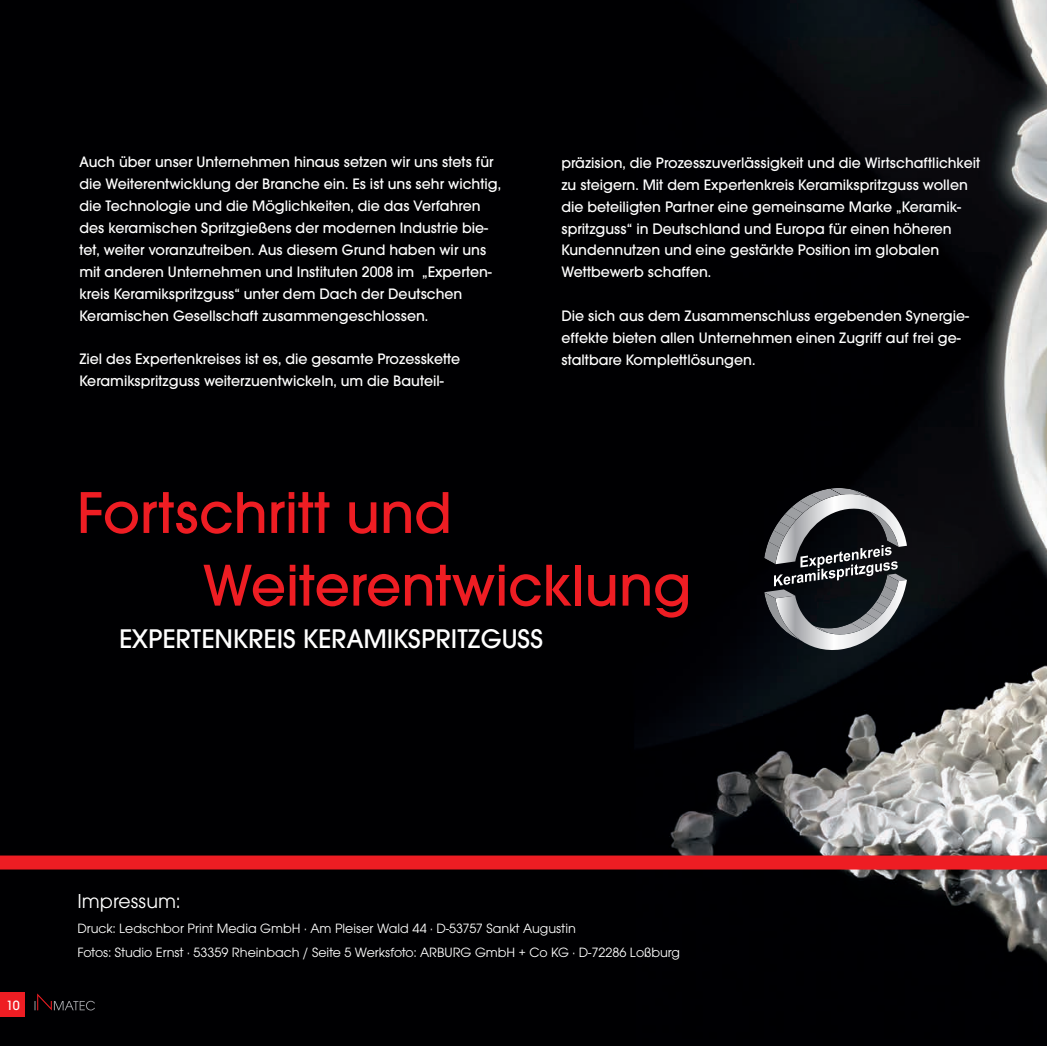
<style>
.page{position:relative;width:1047px;height:1046px;background:#fff}
.page>*{position:absolute;margin:0;border:0;box-sizing:border-box;transform-origin:0 0}
.t1{font:500 61.25px/72.6px "Avant Garde Gothic Itc T";color:#ee1d23}
.t2{font:500 28px "Avant Garde Gothic Itc T";color:#fff}
.t3{font:21px "Avant Garde Gothic Itc T";color:#fff}
.t4{font:500 15.75px/21.9px "Avant Garde Gothic Itc T";color:#fff}
.t5{font:14px/24.5px "Avant Garde Gothic Itc T";color:#fff}
.t6{font:500 14px "Avant Garde Gothic Itc T";color:#fff}
</style>
<div class="page">
<img style="left:0;top:0;width:1047px;height:1046px">
<div style="left:0;top:855px;width:1047px;height:14px;background:#ee1d23"></div>
<img style="left:775px;top:643px;width:132px;height:9px">
<svg style="left:764px;top:488px;width:143px;height:155px;background:#515357"></svg>
<div style="left:0;top:992px;width:25px;height:25px;background:#ee1d23"></div>
<svg style="left:35px;top:993px;width:60px;height:17px"></svg>
<svg style="left:1041px;top:1041px;width:6px;height:5px"></svg>
<p class="t4" style="left:79px;top:151px;width:423px">Auch über unser Unternehmen hinaus setzen wir uns stets für die Weiterentwicklung der Branche ein. Es ist uns sehr wichtig, die Technologie und die Möglichkeiten, die das Verfahren des keramischen Spritzgießens der modernen Industrie bie&shy;tet, weiter voranzutreiben. Aus diesem Grund haben wir uns mit anderen Unternehmen und Instituten 2008 im „Experten&shy;kreis Keramikspritzguss“ unter dem Dach der Deutschen Keramischen Gesellschaft zusammengeschlossen.</p>
<p class="t4" style="left:79px;top:348px;width:382px">Ziel des Expertenkreises ist es, die gesamte Prozesskette<br>Keramikspritzguss weiterzuentwickeln, um die Bauteil-</p>
<p class="t4" style="left:561px;top:152px;width:420px">präzision, die Prozesszuverlässigkeit und die Wirtschaftlichkeit zu steigern. Mit dem Expertenkreis Keramikspritzguss wollen die beteiligten Partner eine gemeinsame Marke „Keramik&shy;spritzguss“ in Deutschland und Europa für einen höheren Kundennutzen und eine gestärkte Position im globalen Wettbewerb schaffen.</p>
<p class="t4" style="left:561px;top:305px;width:409px">Die sich aus dem Zusammenschluss ergebenden Synergie&shy;effekte bieten allen Unternehmen einen Zugriff auf frei ge&shy;staltbare Komplettlösungen.</p>
<h1 class="t1" style="left:203px;top:476px;width:490px;text-indent:-126px">Fortschritt und<br>Weiterentwicklung</h1>
<h2 class="t2" style="left:119px;top:622px;width:426px">EXPERTENKREIS KERAMIKSPRITZGUSS</h2>
<p class="t6" style="left:6px;top:997px;width:15px">10</p>
<h3 class="t3" style="left:77px;top:889px;width:104px">Impressum:</h3>
<p class="t5" style="left:77px;top:915px;width:604px">Druck: Ledschbor Print Media GmbH · Am Pleiser Wald 44 · D-53757 Sankt Augustin<br>Fotos: Studio Ernst · 53359 Rheinbach / Seite 5 Werksfoto: ARBURG GmbH + Co KG · D-72286 Loßburg</p>
</div>
